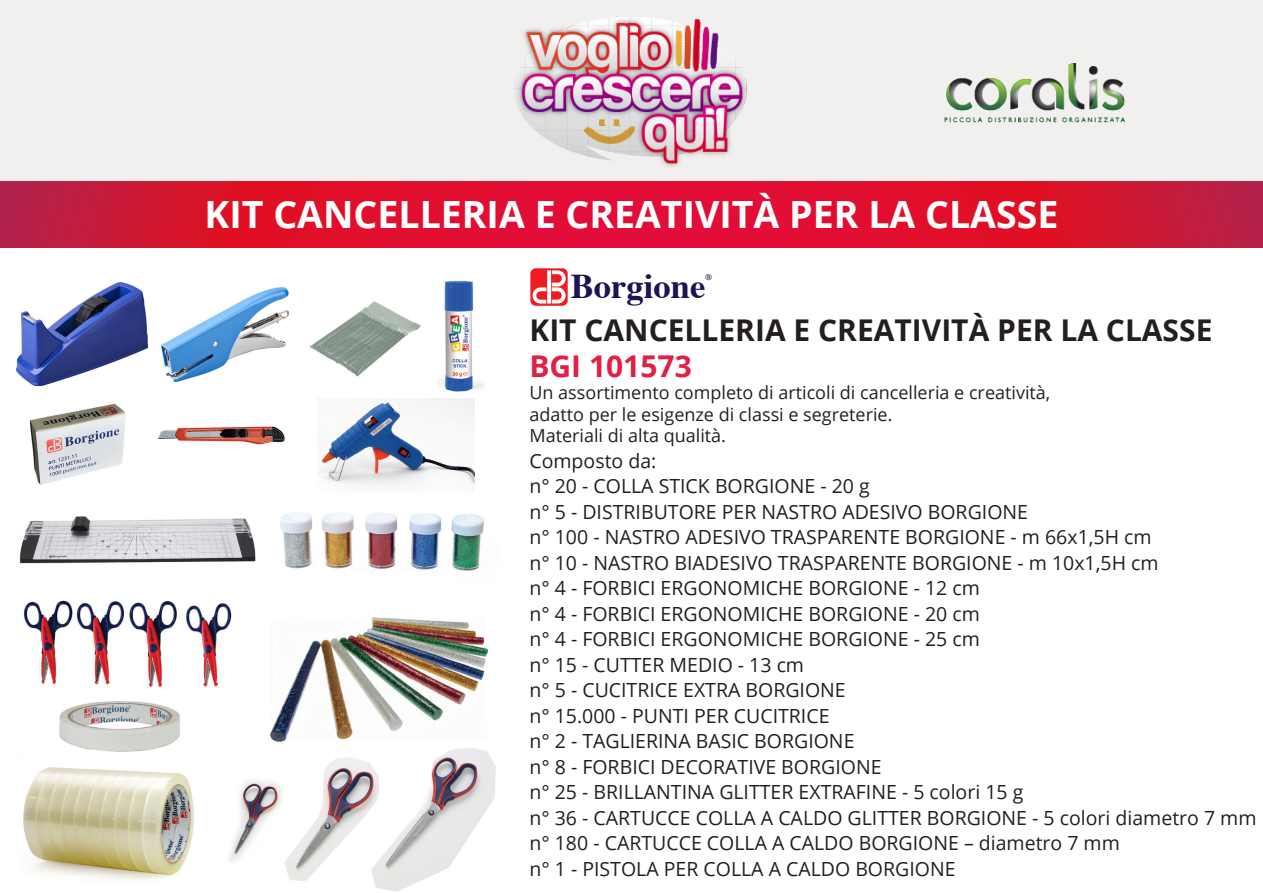
<style>
.page{position:relative;width:1263px;height:893px;background:#fff}
.page>*{position:absolute;margin:0;border:0;box-sizing:border-box;transform-origin:0 0}
.t1{font:700 37.5px "Open Sans";color:#fff}
.t2{font:700 34.65px "Times";color:#1b1455}
.t3{font:700 30px "Open Sans";color:#231f20}
.t4{font:700 30px "Open Sans";color:#e12144}
.t5{font:19.5px/25.5px "Open Sans";color:#231f20}
.t6{font:18px "Open Sans";color:#231f20}
.t7{font:700 8.7px "Times";color:#1b1455}
</style>
<div class="page">
<div style="left:0;top:0;width:1263px;height:182px;background:#f2f0ef"></div>
<img style="left:0;top:182px;width:1263px;height:66px">
<img style="left:515px;top:16px;width:232px;height:151px">
<img style="left:944px;top:63px;width:180px;height:59px">
<img style="left:162px;top:287px;width:126px;height:94px">
<img style="left:309px;top:301px;width:112px;height:76px">
<img style="left:437px;top:280px;width:47px;height:119px">
<img style="left:16px;top:283px;width:131px;height:102px">
<img style="left:29px;top:403px;width:97px;height:82px">
<img style="left:23px;top:600px;width:209px;height:87px">
<img style="left:158px;top:426px;width:127px;height:19px">
<img style="left:19px;top:516px;width:237px;height:48px">
<img style="left:280px;top:512px;width:206px;height:73px">
<img style="left:318px;top:399px;width:157px;height:92px">
<img style="left:271px;top:617px;width:216px;height:124px">
<img style="left:59px;top:701px;width:121px;height:51px">
<img style="left:229px;top:748px;width:267px;height:144px">
<img style="left:530px;top:268px;width:38px;height:38px">
<img style="left:23px;top:767px;width:171px;height:114px">
<p class="t1" style="left:205px;top:188px;width:855px">KIT CANCELLERIA E CREATIVITÀ PER LA CLASSE</p>
<p class="t2" style="left:571px;top:253px;width:136px">Borgione</p>
<p class="t7" style="left:706px;top:269px;width:8px">®</p>
<p class="t3" style="left:529px;top:309px;width:684px">KIT CANCELLERIA E CREATIVITÀ PER LA CLASSE</p>
<p class="t4" style="left:529px;top:345px;width:164px">BGI 101573</p>
<p class="t6" style="left:529px;top:380px;width:522px">Un assortimento completo di articoli di cancelleria e creatività,</p>
<p class="t6" style="left:529px;top:402px;width:365px">adatto per le esigenze di classi e segreterie.</p>
<p class="t6" style="left:529px;top:423px;width:198px">Materiali di alta qualità.</p>
<p class="t5" style="left:529px;top:447px;width:128px">Composto da:</p>
<p class="t5" style="left:529px;top:473px;width:729px">n° 20 - COLLA STICK BORGIONE - 20 g<br>n° 5 - DISTRIBUTORE PER NASTRO ADESIVO BORGIONE<br>n° 100 - NASTRO ADESIVO TRASPARENTE BORGIONE - m 66x1,5H cm<br>n° 10 - NASTRO BIADESIVO TRASPARENTE BORGIONE - m 10x1,5H cm<br>n° 4 - FORBICI ERGONOMICHE BORGIONE - 12 cm<br>n° 4 - FORBICI ERGONOMICHE BORGIONE - 20 cm<br>n° 4 - FORBICI ERGONOMICHE BORGIONE - 25 cm<br>n° 15 - CUTTER MEDIO - 13 cm<br>n° 5 - CUCITRICE EXTRA BORGIONE<br>n° 15.000 - PUNTI PER CUCITRICE<br>n° 2 - TAGLIERINA BASIC BORGIONE<br>n° 8 - FORBICI DECORATIVE BORGIONE<br>n° 25 - BRILLANTINA GLITTER EXTRAFINE - 5 colori 15 g<br>n° 36 - CARTUCCE COLLA A CALDO GLITTER BORGIONE - 5 colori diametro 7 mm n° 180 - CARTUCCE COLLA A CALDO BORGIONE – diametro 7 mm<br>n° 1 - PISTOLA PER COLLA A CALDO BORGIONE</p>
</div>
